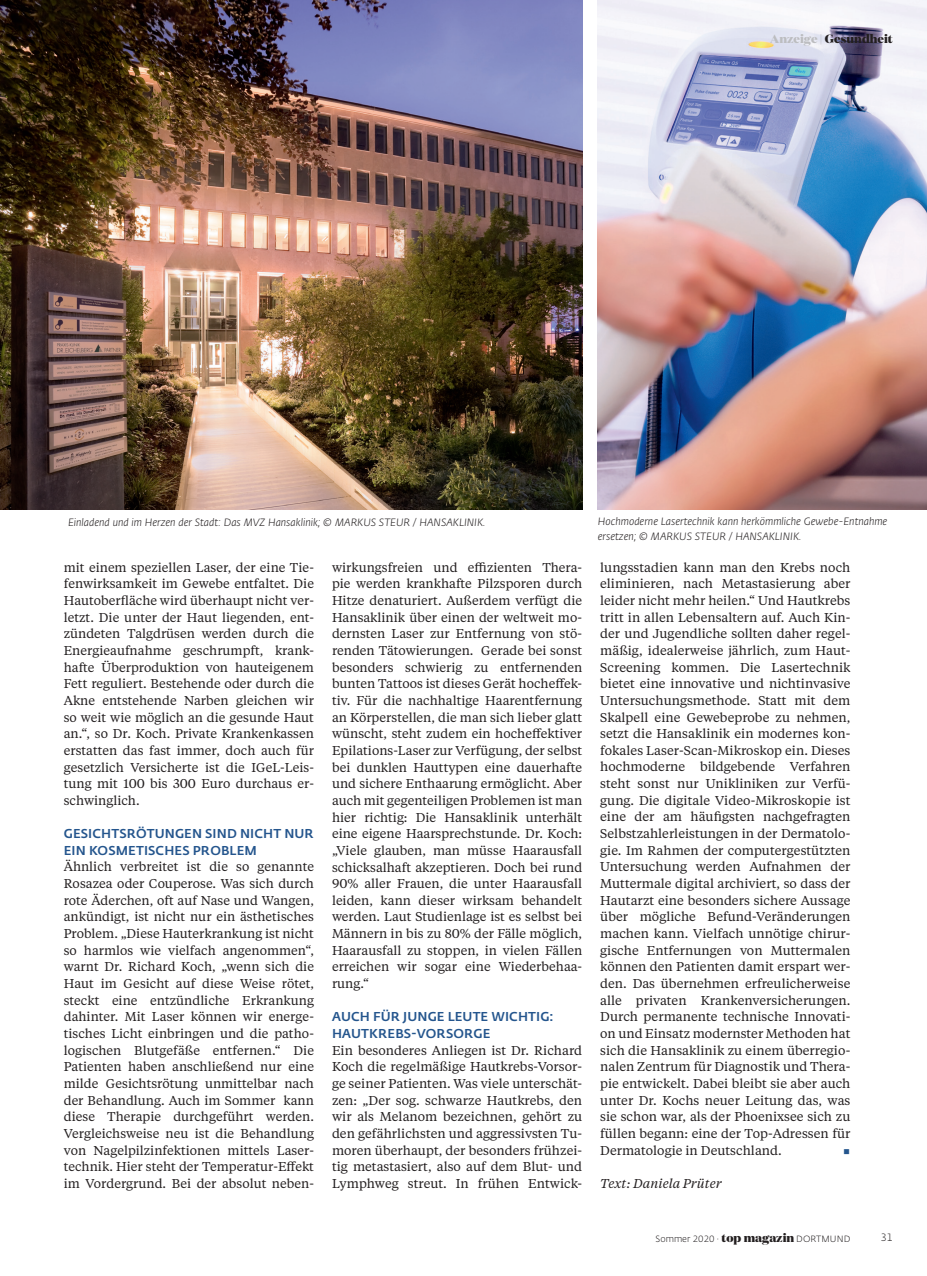
<style>
.page{position:relative;width:927px;height:1276px;background:#fff}
.page>*{position:absolute;margin:0;border:0;box-sizing:border-box;transform-origin:0 0}
.t1{font:12.75px/16.6px "Tiempos Text";color:#231f20;text-align:justify}
.t2{font:500 12.75px/16.6px "Fedra Sans Alt Std";letter-spacing:.01em;color:#24558d}
.t3{font:italic 12.75px "Tiempos Text";color:#231f20}
.t4{font:900 12.75px "Montserrat";color:#24558d}
.t5{font:800 12px "Domaine Display";color:#231f20}
.t6{font:italic 300 10.5px/15px "Fedra Sans Alt Std";color:#231f20}
.t7{font:300 10.5px "Fedra Sans Alt Std";color:#231f20}
.t8{font:300 9px "Fedra Sans Alt Std";color:#231f20}
.s1{color:#bcbdc0}
.s2{font-family:"Domaine Display";font-weight:800;font-size:12px}
</style>
<div class="page">
<img style="left:598px;top:0;width:329px;height:509px">
<img style="left:0;top:0;width:583px;height:509px">
<p class="t5" style="left:770px;top:31px;width:124px"><span class="s1">Anzeige |</span> Gesundheit</p>
<p class="t6" style="left:68px;top:515px;width:419px">Einladend und im Herzen der Stadt: Das MVZ Hansaklinik; © MARKUS STEUR / HANSAKLINIK.</p>
<p class="t6" style="left:598px;top:513px;width:291px">Hochmoderne Lasertechnik kann herkömmliche Gewebe-Entnahme ersetzen; © MARKUS STEUR / HANSAKLINIK.</p>
<p class="t1" style="left:64px;top:558px;width:252px">mit einem speziellen Laser, der eine Tie&shy;fenwirksamkeit im Gewebe entfaltet. Die Hautoberfläche wird überhaupt nicht ver&shy;letzt. Die unter der Haut liegenden, ent&shy;zündeten Talgdrüsen werden durch die Energieaufnahme geschrumpft, krank&shy;hafte Überproduktion von hauteigenem Fett reguliert. Bestehende oder durch die Akne entstehende Narben gleichen wir so weit wie möglich an die gesunde Haut an.“, so Dr. Koch. Private Krankenkassen erstatten das fast immer, doch auch für gesetzlich Versicherte ist die IGeL-Leis&shy;tung mit 100 bis 300 Euro durchaus er&shy;schwinglich.</p>
<p class="t2" style="left:64px;top:825px;width:252px">GESICHTSRÖTUNGEN SIND NICHT NUR<br>EIN KOSMETISCHES PROBLEM</p>
<p class="t1" style="left:64px;top:858px;width:252px">Ähnlich verbreitet ist die so genannte Rosazea oder Couperose. Was sich durch rote Äderchen, oft auf Nase und Wangen, ankündigt, ist nicht nur ein ästhetisches Problem. „Diese Hauterkrankung ist nicht so harmlos wie vielfach angenommen“, warnt Dr. Richard Koch, „wenn sich die Haut im Gesicht auf diese Weise rötet, steckt eine entzündliche Erkrankung dahinter. Mit Laser können wir energe&shy;tisches Licht einbringen und die patho&shy;logischen Blutgefäße entfernen.“ Die Patienten haben anschließend nur eine milde Gesichtsrötung unmittelbar nach der Behandlung. Auch im Sommer kann diese Therapie durchgeführt werden.<br>Vergleichsweise neu ist die Behandlung von Nagelpilzinfektionen mittels Laser&shy;technik. Hier steht der Temperatur-Effekt im Vordergrund. Bei der absolut neben-</p>
<p class="t1" style="left:332px;top:558px;width:252px">wirkungsfreien und effizienten Thera&shy;pie werden krankhafte Pilzsporen durch Hitze denaturiert. Außerdem verfügt die Hansaklinik über einen der weltweit mo&shy;dernsten Laser zur Entfernung von stö&shy;renden Tätowierungen. Gerade bei sonst besonders schwierig zu entfernenden bunten Tattoos ist dieses Gerät hocheffek&shy;tiv. Für die nachhaltige Haarentfernung an Körperstellen, die man sich lieber glatt wünscht, steht zudem ein hocheffektiver Epilations-Laser zur Verfügung, der selbst bei dunklen Hauttypen eine dauerhafte und sichere Enthaarung ermöglicht. Aber auch mit gegenteiligen Problemen ist man hier richtig: Die Hansaklinik unterhält eine eigene Haarsprechstunde. Dr. Koch: „Viele glauben, man müsse Haarausfall schicksalhaft akzeptieren. Doch bei rund 90% aller Frauen, die unter Haarausfall leiden, kann dieser wirksam behandelt werden. Laut Studienlage ist es selbst bei Männern in bis zu 80% der Fälle möglich, Haarausfall zu stoppen, in vielen Fällen erreichen wir sogar eine Wiederbehaa&shy;rung.“</p>
<p class="t2" style="left:332px;top:1008px;width:223px">AUCH FÜR JUNGE LEUTE WICHTIG:<br>HAUTKREBS-VORSORGE</p>
<p class="t1" style="left:332px;top:1041px;width:252px">Ein besonderes Anliegen ist Dr. Richard Koch die regelmäßige Hautkrebs-Vorsor&shy;ge seiner Patienten. Was viele unterschät&shy;zen: „Der sog. schwarze Hautkrebs, den wir als Melanom bezeichnen, gehört zu den gefährlichsten und aggressivsten Tu&shy;moren überhaupt, der besonders frühzei&shy;tig metastasiert, also auf dem Blut- und Lymphweg streut. In frühen Entwick-</p>
<p class="t1" style="left:600px;top:558px;width:252px">lungsstadien kann man den Krebs noch eliminieren, nach Metastasierung aber leider nicht mehr heilen.“ Und Hautkrebs tritt in allen Lebensaltern auf. Auch Kin&shy;der und Jugendliche sollten daher regel&shy;mäßig, idealerweise jährlich, zum Haut-Screening kommen. Die Lasertechnik bietet eine innovative und nichtinvasive Untersuchungsmethode. Statt mit dem Skalpell eine Gewebeprobe zu nehmen, setzt die Hansaklinik ein modernes kon&shy;fokales Laser-Scan-Mikroskop ein. Dieses hochmoderne bildgebende Verfahren steht sonst nur Unikliniken zur Verfü&shy;gung. Die digitale Video-Mikroskopie ist eine der am häufigsten nachgefragten Selbstzahlerleistungen in der Dermatolo&shy;gie. Im Rahmen der computergestützten Untersuchung werden Aufnahmen der Muttermale digital archiviert, so dass der Hautarzt eine besonders sichere Aussage über mögliche Befund-Veränderungen machen kann. Vielfach unnötige chirur&shy;gische Entfernungen von Muttermalen können den Patienten damit erspart wer&shy;den. Das übernehmen erfreulicherweise alle privaten Krankenversicherungen.<br>Durch permanente technische Innovati&shy;on und Einsatz modernster Methoden hat sich die Hansaklinik zu einem überregio&shy;nalen Zentrum für Diagnostik und Thera&shy;pie entwickelt. Dabei bleibt sie aber auch unter Dr. Kochs neuer Leitung das, was sie schon war, als der Phoenixsee sich zu füllen begann: eine der Top-Adressen für Dermatologie in Deutschland.</p>
<p class="t4" style="left:843px;top:1140px;width:9px">■</p>
<p class="t3" style="left:600px;top:1174px;width:123px">Text: Daniela Prüter</p>
<p class="t8" style="left:656px;top:1233px;width:196px">Sommer 2020 · <span class="s2">top magazin</span> DORTMUND</p>
<p class="t7" style="left:880px;top:1230px;width:14px">31</p>
</div>
